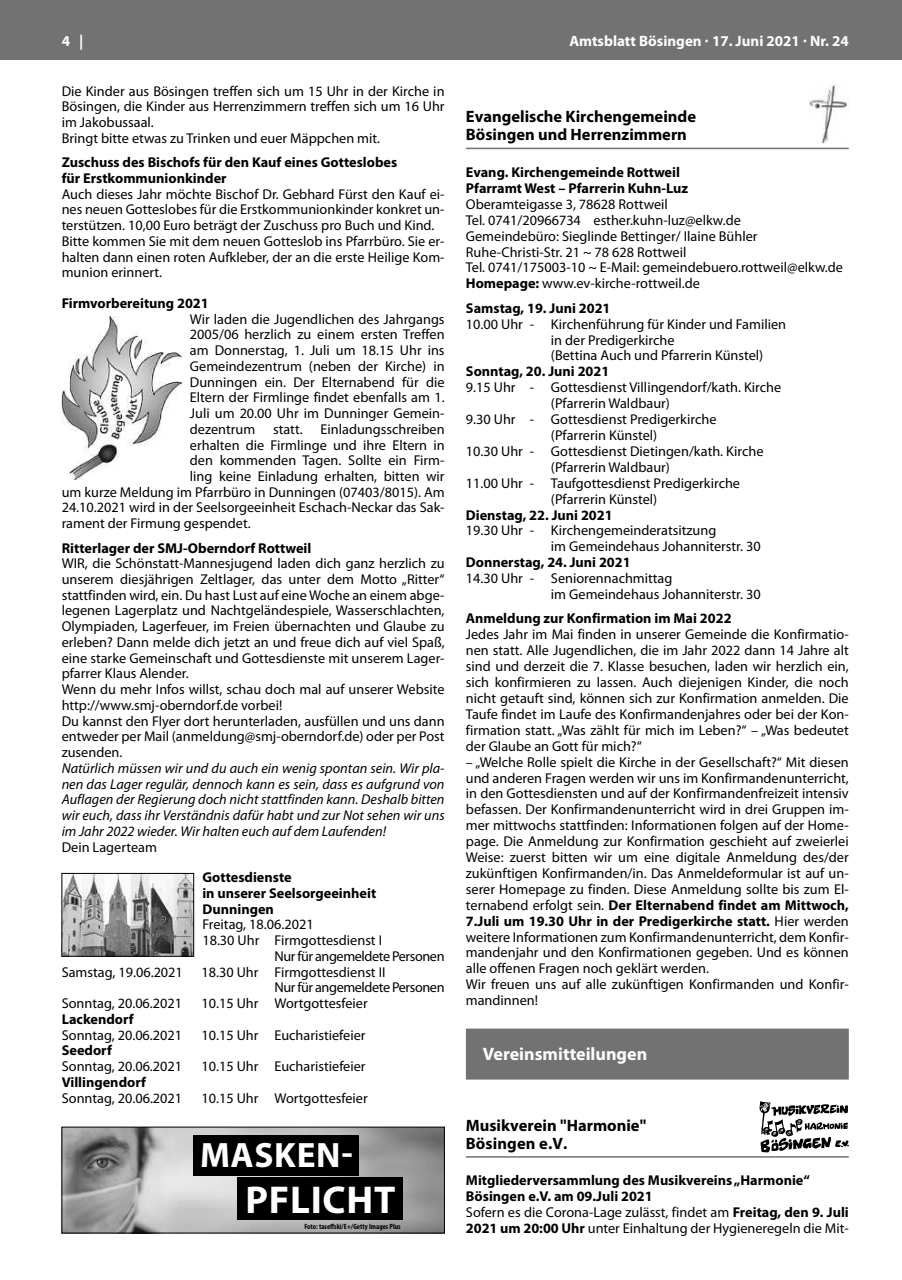
<style>
.page{position:relative;width:902px;height:1280px;background:#fff}
.page>*{position:absolute;margin:0;border:0;box-sizing:border-box;transform-origin:0 0}
.t1{font:700 39px "Myriad Pro";letter-spacing:.02em;color:#fff}
.t2{font:700 35.4px "Myriad Pro";letter-spacing:.02em;color:#fff}
.t3{font:700 18px "Myriad Pro";color:#fff}
.t4{font:700 16.5px/18px "Myriad Pro";color:#000}
.t5{font:700 15px "Myriad Pro";color:#fff}
.t6{font:14.25px/15.9px "Myriad Pro";color:#000}
.t7{font:700 14.25px/15.9px "Myriad Pro";color:#000}
.t8{font:italic 14.25px/15.8px "Myriad Pro";color:#000;text-align:justify}
.t9{font:14.25px/15.8px "Myriad Pro";letter-spacing:-.03em;color:#000}
.t10{font:700 condensed 7.65px "Myriad Pro";color:#000}
.s1{font-weight:700}
.s2{font-weight:400}
</style>
<div class="page">
<div style="left:0;top:0;width:901px;height:60px;background:#727272"></div>
<img style="left:62px;top:317px;width:119px;height:163px">
<img style="left:64px;top:875px;width:128px;height:79px">
<div style="left:62px;top:873px;width:132px;height:83px;border:1px solid #000"></div>
<div style="left:466px;top:1028px;width:382px;height:51px;background:#727272"></div>
<img style="left:808px;top:85px;width:40px;height:59px">
<hr style="left:466px;top:148px;width:382px;height:1px;background:#727272">
<svg style="left:759px;top:1101px;width:89px;height:51px"></svg>
<hr style="left:466px;top:1156px;width:382px;height:2px;background:#727272">
<img style="left:64px;top:1129px;width:378px;height:102px">
<div style="left:238px;top:1177px;width:165px;height:43px;background:#000"></div>
<div style="left:194px;top:1135px;width:165px;height:40px;background:#000"></div>
<p class="t5" style="left:62px;top:31px;width:23px">4 |</p>
<p class="t5" style="left:569px;top:31px;width:281px">Amtsblatt Bösingen · 17. Juni 2021 · Nr. 24</p>
<p class="t6" style="left:62px;top:83px;width:384px">Die Kinder aus Bösingen treffen sich um 15 Uhr in der Kirche in Bösingen, die Kinder aus Herrenzimmern treffen sich um 16 Uhr im Jakobussaal.<br>Bringt bitte etwas zu Trinken und euer Mäppchen mit.</p>
<p class="t7" style="left:62px;top:154px;width:337px">Zuschuss des Bischofs für den Kauf eines Gotteslobes für erstkommunionkinder</p>
<p class="t6" style="left:62px;top:186px;width:384px">Auch dieses Jahr möchte Bischof Dr. Gebhard Fürst den Kauf ei&shy;nes neuen Gotteslobes für die Erstkommunionkinder konkret un&shy;terstützen. 10,00 Euro beträgt der Zuschuss pro Buch und Kind.<br>Bitte kommen Sie mit dem neuen Gotteslob ins Pfarrbüro. Sie er&shy;halten dann einen roten Aufkleber, der an die erste Heilige Kom&shy;munion erinnert.</p>
<p class="t7" style="left:62px;top:295px;width:149px">firmvorbereitung 2021</p>
<p class="t6" style="left:190px;top:311px;width:256px;text-align:justify">Wir laden die Jugendlichen des Jahrgangs 2005/06 herzlich zu einem ersten Treffen am Donnerstag, 1. Juli um 18.15 Uhr ins Gemeindezentrum (neben der Kirche) in Dunningen ein. Der Elternabend für die Eltern der Firmlinge findet ebenfalls am 1.<br>Juli um 20.00 Uhr im Dunninger Gemein&shy;dezentrum</p>
<p class="t4" style="left:466px;top:107px;width:232px">Evangelische Kirchengemeinde<br>Bösingen und Herrenzimmern</p>
<p class="t7" style="left:466px;top:164px;width:224px">evang. Kirchengemeinde Rottweil<br>Pfarramt West – Pfarrerin Kuhn-Luz</p>
<p class="t6" style="left:466px;top:196px;width:378px">Oberamteigasse 3, 78628 Rottweil<br>Tel. 0741/20966734 esther.kuhn-luz@elkw.de<br>Gemeindebüro: Sieglinde Bettinger/ Ilaine Bühler Ruhe-Christi-Str. 21 ~ 78 628 Rottweil<br>Tel. 0741/175003-10 ~ E-Mail: gemeindebuero.rottweil@elkw.de <span class="s1">Homepage:</span> www.ev-kirche-rottweil.de</p>
<p class="t7" style="left:466px;top:299px;width:146px">Samstag, 19. Juni 2021</p>
<p class="t6" style="left:551px;top:316px;width:236px;text-indent:-85px">10.00 Uhr - Kirchenführung für Kinder und Familien in der Predigerkirche<br>(Bettina Auch und Pfarrerin Künstel)</p>
<p class="t7" style="left:466px;top:363px;width:145px">Sonntag, 20. Juni 2021</p>
<p class="t6" style="left:466px;top:379px;width:317px">9.15 Uhr - Gottesdienst Villingendorf/kath. Kirche</p>
<p class="t6" style="left:551px;top:395px;width:120px">(Pfarrerin Waldbaur)</p>
<p class="t6" style="left:466px;top:411px;width:252px">9.30 Uhr - Gottesdienst Predigerkirche</p>
<p class="t6" style="left:551px;top:427px;width:108px">(Pfarrerin Künstel)</p>
<p class="t6" style="left:466px;top:443px;width:299px">10.30 Uhr - Gottesdienst Dietingen/kath. Kirche</p>
<p class="t6" style="left:551px;top:459px;width:120px">(Pfarrerin Waldbaur)</p>
<p class="t6" style="left:466px;top:475px;width:276px">11.00 Uhr - Taufgottesdienst Predigerkirche</p>
<p class="t6" style="left:551px;top:491px;width:108px">(Pfarrerin Künstel)</p>
<p class="t7" style="left:466px;top:506px;width:148px">Dienstag, 22. Juni 2021</p>
<p class="t6" style="left:551px;top:522px;width:211px;text-indent:-85px">19.30 Uhr - Kirchengemeinderatsitzung<br>im Gemeindehaus Johanniterstr. 30</p>
<p class="t7" style="left:466px;top:554px;width:166px">Donnerstag, 24. Juni 2021</p>
<p class="t6" style="left:551px;top:570px;width:211px;text-indent:-85px">14.30 Uhr - Seniorennachmittag<br>im Gemeindehaus Johanniterstr. 30</p>
<p class="t7" style="left:466px;top:610px;width:267px">Anmeldung zur Konfirmation im Mai 2022</p>
<p class="t6" style="left:466px;top:626px;width:384px;text-align:justify">Jedes Jahr im Mai finden in unserer Gemeinde die Konfirmatio&shy;nen statt. Alle Jugendlichen, die im Jahr 2022 dann 14 Jahre alt sind und derzeit die 7. Klasse besuchen, laden wir herzlich ein, sich konfirmieren zu lassen. Auch diejenigen Kinder, die noch nicht getauft sind, können sich zur Konfirmation anmelden. Die Taufe findet im Laufe des Konfirmandenjahres oder bei der Kon&shy;firmation statt. „Was zählt für mich im Leben?“ – „Was bedeutet der Glaube an Gott für mich?“</p>
<p class="t6" style="left:466px;top:754px;width:384px">– „Welche Rolle spielt die Kirche in der Gesellschaft?“ Mit diesen und anderen Fragen werden wir uns im Konfirmandenunterricht, in den Gottesdiensten und auf der Konfirmandenfreizeit intensiv befassen. Der Konfirmandenunterricht wird in drei Gruppen im&shy;mer mittwochs stattfinden: Informationen folgen auf der Home&shy;page. Die Anmeldung zur Konfirmation geschieht auf zweierlei Weise: zuerst bitten wir um eine digitale Anmeldung des/der zukünftigen Konfirmanden/in. Das Anmeldeformular ist auf un&shy;serer Homepage zu finden. Diese Anmeldung sollte bis zum El&shy;ternabend erfolgt sein. <span class="s1">Der elternabend findet am Mittwoch, 7.Juli um 19.30 Uhr in der Predigerkirche statt.</span> Hier werden weitere Informationen zum Konfirmandenunterricht, dem Konfir&shy;mandenjahr und den Konfirmationen gegeben. Und es können alle offenen Fragen noch geklärt werden.<br>Wir freuen uns auf alle zukünftigen Konfirmanden und Konfir&shy;mandinnen!</p>
<p class="t6" style="left:273px;top:421px;width:31px">statt.</p>
<p class="t6" style="left:320px;top:421px;width:125px">Einladungsschreiben</p>
<p class="t6" style="left:190px;top:436px;width:256px">erhalten die Firmlinge und ihre Eltern in</p>
<p class="t6" style="left:190px;top:452px;width:256px">den kommenden Tagen. Sollte ein Firm-</p>
<p class="t6" style="left:190px;top:468px;width:256px">ling keine Einladung erhalten, bitten wir</p>
<p class="t6" style="left:62px;top:484px;width:384px">um kurze Meldung im Pfarrbüro in Dunningen (07403/8015). Am</p>
<p class="t6" style="left:62px;top:499px;width:384px">24.10.2021 wird in der Seelsorgeeinheit Eschach-Neckar das Sak-</p>
<p class="t6" style="left:62px;top:515px;width:190px">rament der Firmung gespendet.</p>
<p class="t7" style="left:62px;top:539px;width:251px">Ritterlager der SMJ-oberndorf Rottweil</p>
<p class="t6" style="left:62px;top:555px;width:384px">WIR, die Schönstatt-Mannesjugend laden dich ganz herzlich zu unserem diesjährigen Zeltlager, das unter dem Motto „Ritter“ stattfinden wird, ein. Du hast Lust auf eine Woche an einem abge&shy;legenen Lagerplatz und Nachtgeländespiele, Wasserschlachten, Olympiaden, Lagerfeuer, im Freien übernachten und Glaube zu erleben? Dann melde dich jetzt an und freue dich auf viel Spaß, eine starke Gemeinschaft und Gottesdienste mit unserem Lager&shy;pfarrer Klaus Alender.<br>Wenn du mehr Infos willst, schau doch mal auf unserer Website http://www.smj-oberndorf.de vorbei!<br>Du kannst den Flyer dort herunterladen, ausfüllen und uns dann entweder per Mail (anmeldung@smj-oberndorf.de) oder per Post zusenden.</p>
<p class="t8" style="left:62px;top:760px;width:384px">Natürlich müssen wir und du auch ein wenig spontan sein. Wir pla&shy;nen das Lager regulär, dennoch kann es sein, dass es aufgrund von Auflagen der Regierung doch nicht stattfinden kann. Deshalb bitten wir euch, dass ihr Verständnis dafür habt und zur Not sehen wir uns im Jahr 2022 wieder. Wir halten euch auf dem Laufenden!</p>
<p class="t6" style="left:62px;top:839px;width:97px">Dein Lagerteam</p>
<p class="t7" style="left:202px;top:869px;width:175px">Gottesdienste<br>in unserer Seelsorgeeinheit<br>Dunningen</p>
<p class="t6" style="left:202px;top:916px;width:113px">Freitag, 18.06.2021</p>
<p class="t6" style="left:202px;top:932px;width:181px">18.30 Uhr Firmgottesdienst I</p>
<p class="t9" style="left:274px;top:948px;width:172px">Nur für angemeldete Personen</p>
<p class="t6" style="left:62px;top:964px;width:123px">Samstag, 19.06.2021</p>
<p class="t9" style="left:274px;top:964px;width:172px;text-indent:-73px">18.30 Uhr Firmgottesdienst II<br>Nur für angemeldete Personen</p>
<p class="t6" style="left:62px;top:995px;width:122px">Sonntag, 20.06.2021</p>
<p class="t6" style="left:201px;top:995px;width:168px">10.15 Uhr Wortgottesfeier</p>
<p class="t7" style="left:62px;top:1010px;width:74px">Lackendorf</p>
<p class="t6" style="left:62px;top:1027px;width:122px">Sonntag, 20.06.2021</p>
<p class="t6" style="left:201px;top:1027px;width:166px">10.15 Uhr Eucharistiefeier</p>
<p class="t7" style="left:62px;top:1042px;width:52px">Seedorf</p>
<p class="t6" style="left:62px;top:1058px;width:122px">Sonntag, 20.06.2021</p>
<p class="t6" style="left:201px;top:1058px;width:166px">10.15 Uhr Eucharistiefeier</p>
<p class="t7" style="left:62px;top:1073px;width:86px">Villingendorf</p>
<p class="t6" style="left:62px;top:1089px;width:122px">Sonntag, 20.06.2021</p>
<p class="t6" style="left:201px;top:1089px;width:168px">10.15 Uhr Wortgottesfeier</p>
<p class="t3" style="left:483px;top:1042px;width:166px">Vereinsmitteilungen</p>
<h2 class="t2" style="left:200px;top:1132px;width:154px">MASKeN-</h2>
<h1 class="t1" style="left:245px;top:1174px;width:152px">PfLiCHT</h1>
<p class="t10" style="left:304px;top:1221px;width:98px">Foto: taseffski/E+/Getty Images Plus</p>
<p class="t4" style="left:466px;top:1116px;width:182px">Musikverein "Harmonie"<br>Bösingen e.V.</p>
<p class="t7" style="left:466px;top:1172px;width:384px">Mitgliederversammlung des Musikvereins „Harmonie“ Bösingen e.V. am 09.Juli 2021<br><span class="s2">Sofern es die Corona-Lage zulässt, findet am</span> freitag, den 9. Juli 2021 um 20:00 Uhr <span class="s2">unter Einhaltung der Hygieneregeln die Mit-</span></p>
</div>
